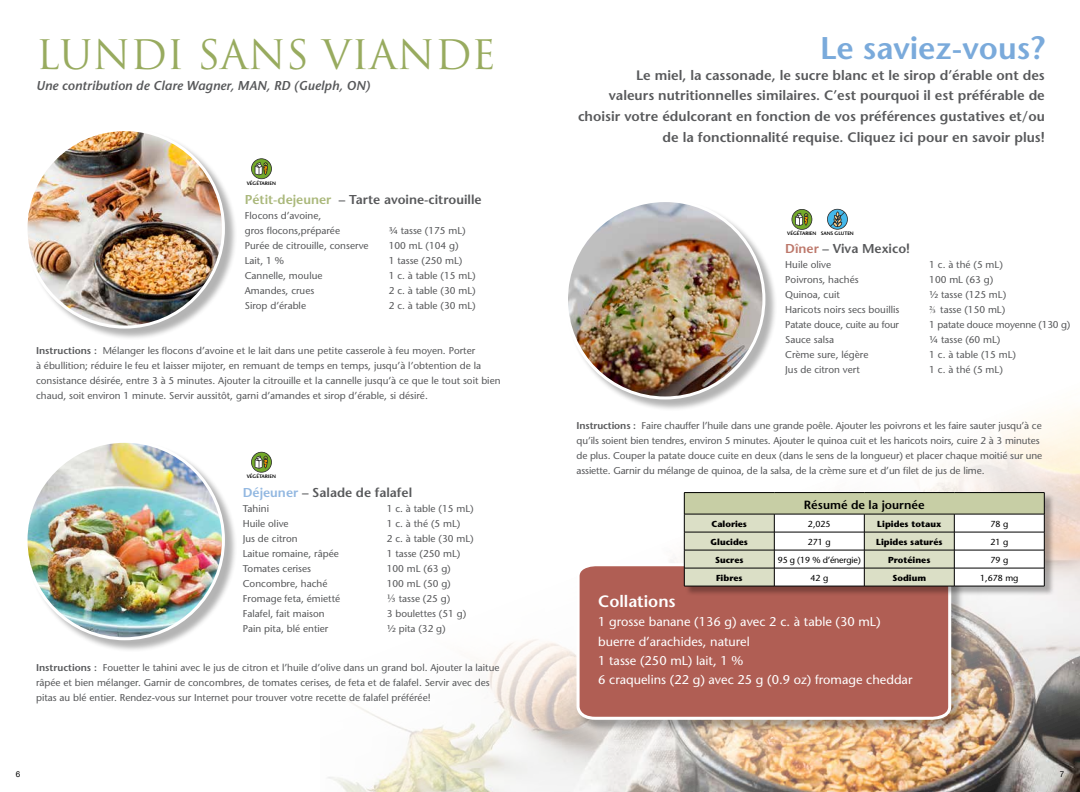
<style>
.page{position:relative;width:1080px;height:792px;background:#fff}
.page>*{position:absolute;margin:0;border:0;box-sizing:border-box;transform-origin:0 0}
.t1{font:39.6px "Trajan";color:#98ab5f}
.t2{font:600 31.3px "Stone Sans";color:#7aaadb}
.t3{font:600 16.5px "Stone Sans";color:#fff}
.t4{font:600 13.7px/20.7px "Stone Sans";color:#58595b;text-align:right}
.t5{font:600 12.9px "Stone Sans";color:#58595b}
.t6{font:italic 600 12.9px "Stone Sans";color:#58595b}
.t7{font:12.7px/19.2px "Stone Sans";color:#fff}
.t8{font:600 11.9px "Stone Sans";color:#000}
.t9{font:9.9px/15px "Stone Sans";color:#58595b}
.t10{font:9.9px "Stone Sans";letter-spacing:-.02em;color:#58595b}
.t11{font:700 8.7px "Stone Sans";color:#000}
.t12{font:8.7px "Stone Sans";color:#000}
.t13{font:8.7px "Stone Sans";letter-spacing:-.02em;color:#000}
.t14{font:8px "Helvetica Neue LT Pro";color:#000}
.t15{font:600 4.9px "Stone Sans";letter-spacing:-.01em;color:#000}
.s1{color:#aab87b}
.s2{font-weight:600}
.s3{color:#93b8e1}
.s4{font-family:"Minion Pro";font-size:11.9px}
.s5{color:#bd786b}
.s6{font-family:"Minion Pro Bold Cn Disp";font-size:10.9px}
</style>
<div class="page">
<img style="left:328px;top:409px;width:752px;height:383px">
<div style="left:578px;top:565px;width:386px;height:168px;background:#000;opacity:.3"></div>
<div style="left:575px;top:562px;width:378px;height:159px;background:#b05e54"></div>
<div style="left:685px;top:494px;width:369px;height:102px;background:#000;opacity:.3"></div>
<hr style="left:684px;top:492px;width:90px;height:1px;background:#000">
<hr style="left:774px;top:492px;width:90px;height:1px;background:#000">
<hr style="left:864px;top:492px;width:90px;height:1px;background:#000">
<hr style="left:954px;top:492px;width:90px;height:1px;background:#000">
<svg style="left:684px;top:493px;width:361px;height:93px"></svg>
<hr style="left:684px;top:586px;width:90px;height:1px;background:#000">
<hr style="left:774px;top:586px;width:90px;height:1px;background:#000">
<hr style="left:864px;top:586px;width:90px;height:1px;background:#000">
<hr style="left:954px;top:586px;width:90px;height:1px;background:#000">
<div style="left:26px;top:130px;width:211px;height:211px;background:#000;opacity:.3"></div>
<img style="left:26px;top:130px;width:197px;height:197px;border-radius:99px">
<div style="left:566px;top:201px;width:212px;height:211px;background:#000;opacity:.3"></div>
<img style="left:566px;top:201px;width:198px;height:197px;border-radius:99px">
<div style="left:26px;top:441px;width:211px;height:212px;background:#000;opacity:.3"></div>
<img style="left:26px;top:441px;width:197px;height:198px;border-radius:99px">
<svg style="left:251px;top:158px;width:21px;height:21px"></svg>
<svg style="left:251px;top:452px;width:21px;height:21px"></svg>
<svg style="left:792px;top:209px;width:20px;height:21px"></svg>
<svg style="left:827px;top:209px;width:21px;height:21px"></svg>
<h1 class="t1" style="left:36px;top:31px;width:461px">LUNDI SANS VIANDE</h1>
<h3 class="t6" style="left:36px;top:77px;width:335px">Une contribution de Clare Wagner, MAN, RD (Guelph, ON)</h3>
<p class="t15" style="left:247px;top:180px;width:31px">VÉGÉTARIEN</p>
<h3 class="t5" style="left:245px;top:191px;width:238px"><span class="s1">Pétit-dejeuner</span> – Tarte avoine-citrouille</h3>
<p class="t9" style="left:245px;top:208px;width:97px">Flocons d’avoine, gros flocons,préparée</p>
<p class="t9" style="left:389px;top:223px;width:78px">¾ tasse (175 mL)</p>
<p class="t9" style="left:245px;top:238px;width:125px">Purée de citrouille, conserve</p>
<p class="t9" style="left:389px;top:238px;width:71px">100 mL (104 g)</p>
<p class="t9" style="left:245px;top:253px;width:41px">Lait, 1 %</p>
<p class="t9" style="left:389px;top:253px;width:75px">1 tasse (250 mL)</p>
<p class="t9" style="left:245px;top:268px;width:79px">Cannelle, moulue</p>
<p class="t9" style="left:389px;top:268px;width:88px">1 c. à table (15 mL)</p>
<p class="t9" style="left:245px;top:283px;width:71px">Amandes, crues</p>
<p class="t9" style="left:389px;top:283px;width:88px">2 c. à table (30 mL)</p>
<p class="t9" style="left:245px;top:298px;width:63px">Sirop d’érable</p>
<p class="t9" style="left:389px;top:298px;width:88px">2 c. à table (30 mL)</p>
<p class="t9" style="left:36px;top:343px;width:466px"><span class="s2">Instructions :</span> Mélanger les flocons d’avoine et le lait dans une petite casserole à feu moyen. Porter<br>à ébullition; réduire le feu et laisser mijoter, en remuant de temps en temps, jusqu’à l’obtention de la consistance désirée, entre 3 à 5 minutes. Ajouter la citrouille et la cannelle jusqu’à ce que le tout soit bien chaud, soit environ 1 minute. Servir aussitôt, garni d’amandes et sirop d’érable, si désiré.</p>
<p class="t15" style="left:247px;top:473px;width:31px">VÉGÉTARIEN</p>
<h3 class="t5" style="left:243px;top:484px;width:171px"><span class="s3">Déjeuner</span> – Salade de falafel</h3>
<p class="t9" style="left:243px;top:501px;width:28px">Tahini</p>
<p class="t9" style="left:387px;top:501px;width:88px">1 c. à table (15 mL)</p>
<p class="t9" style="left:243px;top:516px;width:47px">Huile olive</p>
<p class="t9" style="left:387px;top:516px;width:75px">1 c. à thé (5 mL)</p>
<p class="t9" style="left:243px;top:531px;width:56px">Jus de citron</p>
<p class="t9" style="left:387px;top:531px;width:88px">2 c. à table (30 mL)</p>
<p class="t9" style="left:243px;top:546px;width:98px">Laitue romaine, râpée</p>
<p class="t9" style="left:387px;top:546px;width:75px">1 tasse (250 mL)</p>
<p class="t9" style="left:243px;top:561px;width:70px">Tomates cerises</p>
<p class="t9" style="left:387px;top:561px;width:66px">100 mL (63 g)</p>
<p class="t9" style="left:243px;top:576px;width:86px">Concombre, haché</p>
<p class="t9" style="left:387px;top:576px;width:66px">100 mL (50 g)</p>
<p class="t9" style="left:243px;top:591px;width:99px">Fromage feta, émietté</p>
<p class="t9" style="left:387px;top:591px;width:65px"><span class="s4">⅓</span> tasse (25 g)</p>
<p class="t9" style="left:243px;top:606px;width:83px">Falafel, fait maison</p>
<p class="t9" style="left:387px;top:606px;width:81px">3 boulettes (51 g)</p>
<p class="t9" style="left:243px;top:621px;width:87px">Pain pita, blé entier</p>
<p class="t9" style="left:387px;top:621px;width:60px">½ pita (32 g)</p>
<p class="t9" style="left:36px;top:660px;width:465px"><span class="s2">Instructions :</span> Fouetter le tahini avec le jus de citron et l’huile d’olive dans un grand bol. Ajouter la laitue râpée et bien mélanger. Garnir de concombres, de tomates cerises, de feta et de falafel. Servir avec des pitas au blé entier. Rendez-vous sur Internet pour trouver votre recette de falafel préférée!</p>
<h2 class="t2" style="left:820px;top:29px;width:226px">Le saviez-vous?</h2>
<p class="t4" style="left:578px;top:64px;width:468px">Le miel, la cassonade, le sucre blanc et le sirop d’érable ont des<br>valeurs nutritionnelles similaires. C’est pourquoi il est préférable de choisir votre édulcorant en fonction de vos préférences gustatives et/ou de la fonctionnalité requise. Cliquez ici pour en savoir plus!</p>
<p class="t15" style="left:787px;top:231px;width:68px">VÉGÉTARIEN SANS GLUTEN</p>
<h3 class="t5" style="left:785px;top:241px;width:126px"><span class="s5">Dîner</span> – Viva Mexico!</h3>
<p class="t9" style="left:785px;top:257px;width:47px">Huile olive</p>
<p class="t9" style="left:929px;top:257px;width:75px">1 c. à thé (5 mL)</p>
<p class="t9" style="left:785px;top:272px;width:75px">Poivrons, hachés</p>
<p class="t9" style="left:929px;top:272px;width:66px">100 mL (63 g)</p>
<p class="t9" style="left:785px;top:287px;width:56px">Quinoa, cuit</p>
<p class="t9" style="left:929px;top:287px;width:78px">½ tasse (125 mL)</p>
<p class="t9" style="left:785px;top:302px;width:116px">Haricots noirs secs bouillis</p>
<p class="t9" style="left:929px;top:302px;width:78px"><span class="s6">⅔</span> tasse (150 mL)</p>
<p class="t10" style="left:785px;top:319px;width:115px">Patate douce, cuite au four</p>
<p class="t10" style="left:929px;top:319px;width:143px">1 patate douce moyenne (130 g)</p>
<p class="t9" style="left:785px;top:332px;width:50px">Sauce salsa</p>
<p class="t9" style="left:929px;top:332px;width:73px">¼ tasse (60 mL)</p>
<p class="t9" style="left:785px;top:347px;width:85px">Crème sure, légère</p>
<p class="t9" style="left:929px;top:347px;width:88px">1 c. à table (15 mL)</p>
<p class="t9" style="left:785px;top:362px;width:76px">Jus de citron vert</p>
<p class="t9" style="left:929px;top:362px;width:75px">1 c. à thé (5 mL)</p>
<p class="t9" style="left:577px;top:418px;width:467px"><span class="s2">Instructions :</span> Faire chauffer l’huile dans une grande poêle. Ajouter les poivrons et les faire sauter jusqu’à ce qu’ils soient bien tendres, environ 5 minutes. Ajouter le quinoa cuit et les haricots noirs, cuire 2 à 3 minutes de plus. Couper la patate douce cuite en deux (dans le sens de la longueur) et placer chaque moitié sur une assiette. Garnir du mélange de quinoa, de la salsa, de la crème sure et d’un filet de jus de lime.</p>
<p class="t8" style="left:804px;top:497px;width:122px">Résumé de la journée</p>
<p class="t11" style="left:712px;top:519px;width:37px">Calories</p>
<p class="t12" style="left:808px;top:519px;width:24px">2,025</p>
<p class="t11" style="left:877px;top:519px;width:66px">Lipides totaux</p>
<p class="t12" style="left:990px;top:519px;width:19px">78 g</p>
<p class="t11" style="left:711px;top:537px;width:39px">Glucides</p>
<p class="t12" style="left:808px;top:537px;width:24px">271 g</p>
<p class="t11" style="left:876px;top:537px;width:68px">Lipides saturés</p>
<p class="t12" style="left:990px;top:537px;width:19px">21 g</p>
<p class="t11" style="left:715px;top:555px;width:30px">Sucres</p>
<p class="t13" style="left:778px;top:555px;width:84px">95 g (19 % d’énergie)</p>
<p class="t11" style="left:888px;top:555px;width:44px">Protéines</p>
<p class="t12" style="left:990px;top:555px;width:19px">79 g</p>
<p class="t11" style="left:716px;top:573px;width:28px">Fibres</p>
<p class="t12" style="left:810px;top:573px;width:19px">42 g</p>
<p class="t11" style="left:893px;top:573px;width:35px">Sodium</p>
<p class="t12" style="left:980px;top:573px;width:40px">1,678 mg</p>
<h3 class="t3" style="left:598px;top:591px;width:79px">Collations</h3>
<p class="t7" style="left:598px;top:612px;width:316px">1 grosse banane (136 g) avec 2 c. à table (30 mL) buerre d’arachides, naturel<br>1 tasse (250 mL) lait, 1 %<br>6 craquelins (22 g) avec 25 g (0.9 oz) fromage cheddar</p>
<p class="t14" style="left:16px;top:769px;width:6px">6</p>
<p class="t14" style="left:1060px;top:769px;width:6px">7</p>
</div>
